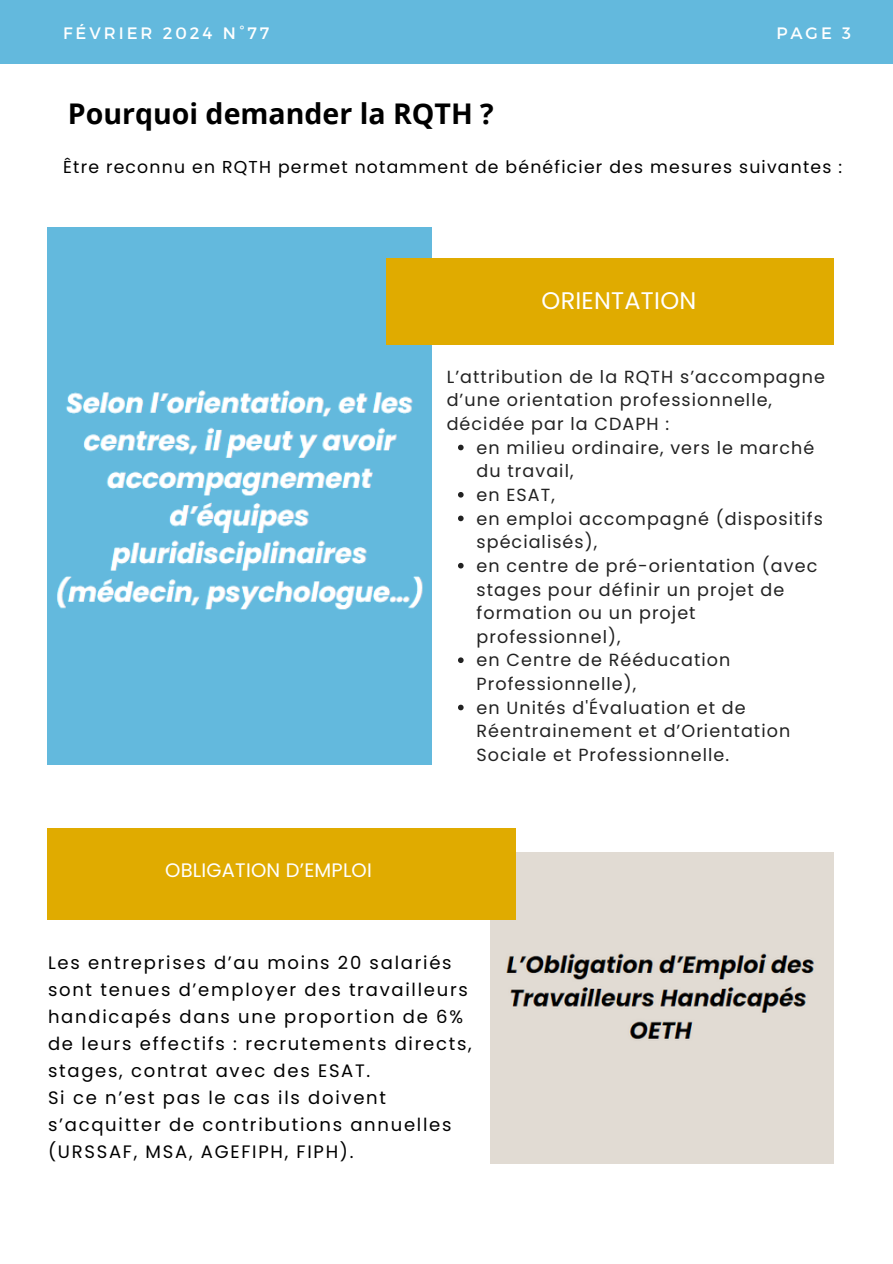
<style>
.page{position:relative;width:893px;height:1264px;background:#fff}
.page>*{position:absolute;margin:0;border:0;box-sizing:border-box;transform-origin:0 0}
.t1{font:700 28.5px "Open Sans";color:#000}
.t2{font:24px "Poppins";letter-spacing:.01em;color:#fff}
.t3{font:19.5px "Poppins";letter-spacing:.01em;color:#fff}
.t4{font:18px/27px "Poppins";letter-spacing:.095em;color:#000}
.t5{font:17.55px/23.7px "Poppins";letter-spacing:.06em;color:#222}
.t6{font:17.25px "Poppins";letter-spacing:.07em;color:#000}
.t7{font:16.5px "Montserrat";letter-spacing:.18em;color:#fff}
</style>
<div class="page">
<div style="left:0;top:0;width:892px;height:63px;background:#63b9dd"></div>
<img style="left:490px;top:852px;width:343px;height:311px">
<div style="left:47px;top:829px;width:468px;height:90px;background:#e0ab00"></div>
<img style="left:47px;top:228px;width:384px;height:536px">
<div style="left:386px;top:258px;width:447px;height:86px;background:#e0ab00"></div>
<svg style="left:458px;top:444px;width:5px;height:6px"></svg>
<svg style="left:458px;top:492px;width:5px;height:5px"></svg>
<svg style="left:458px;top:515px;width:5px;height:6px"></svg>
<svg style="left:458px;top:563px;width:5px;height:5px"></svg>
<svg style="left:458px;top:657px;width:5px;height:6px"></svg>
<svg style="left:458px;top:704px;width:5px;height:6px"></svg>
<h1 class="t7" style="left:63px;top:23px;width:208px">FÉVRIER 2024 N°77</h1>
<p class="t7" style="left:776px;top:23px;width:76px">PAGE 3</p>
<p class="t1" style="left:68px;top:94px;width:427px">Pourquoi demander la RQTH ?</p>
<h5 class="t6" style="left:63px;top:155px;width:780px">Être reconnu en RQTH permet notamment de bénéficier des mesures suivantes :</h5>
<p class="t2" style="left:541px;top:283px;width:156px">ORIENTATION</p>
<p class="t3" style="left:165px;top:856px;width:208px">OBLIGATION D’EMPLOI</p>
<p class="t5" style="left:446px;top:365px;width:379px">L’attribution de la RQTH s’accompagne d’une orientation professionnelle, décidée par la CDAPH :</p>
<h2 class="t5" style="left:476px;top:435px;width:339px">en milieu ordinaire, vers le marché du travail,</h2>
<h4 class="t5" style="left:476px;top:483px;width:80px">en ESAT,</h4>
<p class="t5" style="left:476px;top:506px;width:348px">en emploi accompagné (dispositifs spécialisés),</p>
<p class="t5" style="left:476px;top:554px;width:342px">en centre de pré-orientation (avec stages pour définir un projet de formation ou un projet professionnel),</p>
<p class="t5" style="left:476px;top:648px;width:255px">en Centre de Rééducation<br>Professionnelle),</p>
<p class="t5" style="left:476px;top:695px;width:315px">en Unités d'Évaluation et de<br>Réentrainement et d’Orientation<br>Sociale et Professionnelle.</p>
<p class="t4" style="left:48px;top:949px;width:425px">Les entreprises d’au moins 20 salariés sont tenues d’employer des travailleurs handicapés dans une proportion de 6% de leurs effectifs : recrutements directs, stages, contrat avec des ESAT.<br>Si ce n’est pas le cas ils doivent s’acquitter de contributions annuelles (URSSAF, MSA, AGEFIPH, FIPH).</p>
</div>
